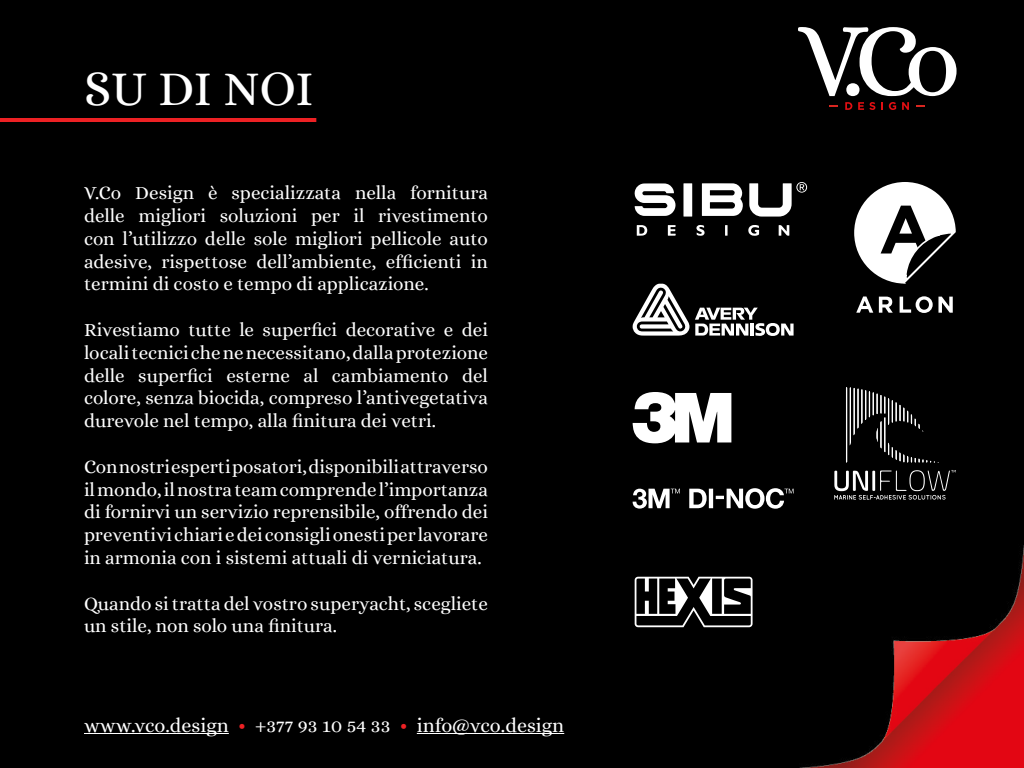
<style>
.page{position:relative;width:1024px;height:768px;background:#000}
.page>*{position:absolute;margin:0;border:0;box-sizing:border-box;transform-origin:0 0}
.t1{font:50px "Alice";letter-spacing:-.01em;color:#fff}
.t2{font:20px "Alice";color:#fff}
.t3{font:19px/22.8px "Alice";color:#fff;text-align:justify}
.s1{color:#ed2124}
</style>
<div class="page">
<svg style="left:845px;top:102px;width:7px;height:8px"></svg>
<svg style="left:858px;top:102px;width:17px;height:8px"></svg>
<svg style="left:881px;top:102px;width:2px;height:8px"></svg>
<svg style="left:889px;top:102px;width:7px;height:8px"></svg>
<svg style="left:902px;top:102px;width:7px;height:8px"></svg>
<svg style="left:798px;top:27px;width:159px;height:69px"></svg>
<img style="left:800px;top:545px;width:224px;height:223px">
<hr style="left:0;top:118px;width:316px;height:4px;background:#ed2124">
<svg style="left:702px;top:183px;width:41px;height:33px"></svg>
<svg style="left:634px;top:183px;width:42px;height:33px"></svg>
<svg style="left:683px;top:183px;width:9px;height:34px"></svg>
<svg style="left:779px;top:225px;width:10px;height:11px"></svg>
<svg style="left:637px;top:225px;width:10px;height:11px"></svg>
<svg style="left:748px;top:225px;width:11px;height:11px"></svg>
<svg style="left:668px;top:225px;width:8px;height:11px"></svg>
<svg style="left:696px;top:225px;width:9px;height:11px"></svg>
<svg style="left:725px;top:225px;width:3px;height:11px"></svg>
<svg style="left:749px;top:182px;width:58px;height:35px"></svg>
<svg style="left:856px;top:297px;width:17px;height:16px"></svg>
<svg style="left:879px;top:297px;width:14px;height:16px"></svg>
<svg style="left:900px;top:296px;width:53px;height:17px"></svg>
<svg style="left:854px;top:182px;width:102px;height:102px"></svg>
<svg style="left:633px;top:284px;width:161px;height:52px"></svg>
<svg style="left:633px;top:488px;width:161px;height:21px"></svg>
<svg style="left:632px;top:392px;width:99px;height:51px"></svg>
<svg style="left:846px;top:387px;width:93px;height:76px"></svg>
<svg style="left:834px;top:470px;width:122px;height:30px"></svg>
<svg style="left:635px;top:577px;width:118px;height:50px"></svg>
<hr style="left:84px;top:733px;width:145px;height:1px;background:#fff">
<hr style="left:417px;top:733px;width:147px;height:1px;background:#fff">
<h1 class="t1" style="left:84px;top:62px;width:231px">SU DI NOI</h1>
<p class="t3" style="left:84px;top:182px;width:406px">V.Co Design è specializzata nella fornitura delle migliori soluzioni per il rivestimento con l’utilizzo delle sole migliori pellicole auto adesive, rispettose dell’ambiente, efficienti in termini di costo e tempo di applicazione.</p>
<p class="t3" style="left:84px;top:319px;width:406px">Rivestiamo tutte le superfici decorative e dei locali tecnici che ne necessitano, dalla protezione delle superfici esterne al cambiamento del colore, senza biocida, compreso l’antivegetativa durevole nel tempo, alla finitura dei vetri.</p>
<p class="t3" style="left:84px;top:456px;width:406px">Con nostri esperti posatori, disponibili attraverso il mondo, il nostra team comprende l’importanza di fornirvi un servizio reprensibile, offrendo dei preventivi chiari e dei consigli onesti per lavorare in armonia con i sistemi attuali di verniciatura.</p>
<p class="t3" style="left:84px;top:592px;width:406px">Quando si tratta del vostro superyacht, scegliete un stile, non solo una finitura.</p>
<p class="t2" style="left:84px;top:715px;width:482px">www.vco.design <span class="s1">•</span> +377 93 10 54 33 <span class="s1">•</span> info@vco.design</p>
</div>
